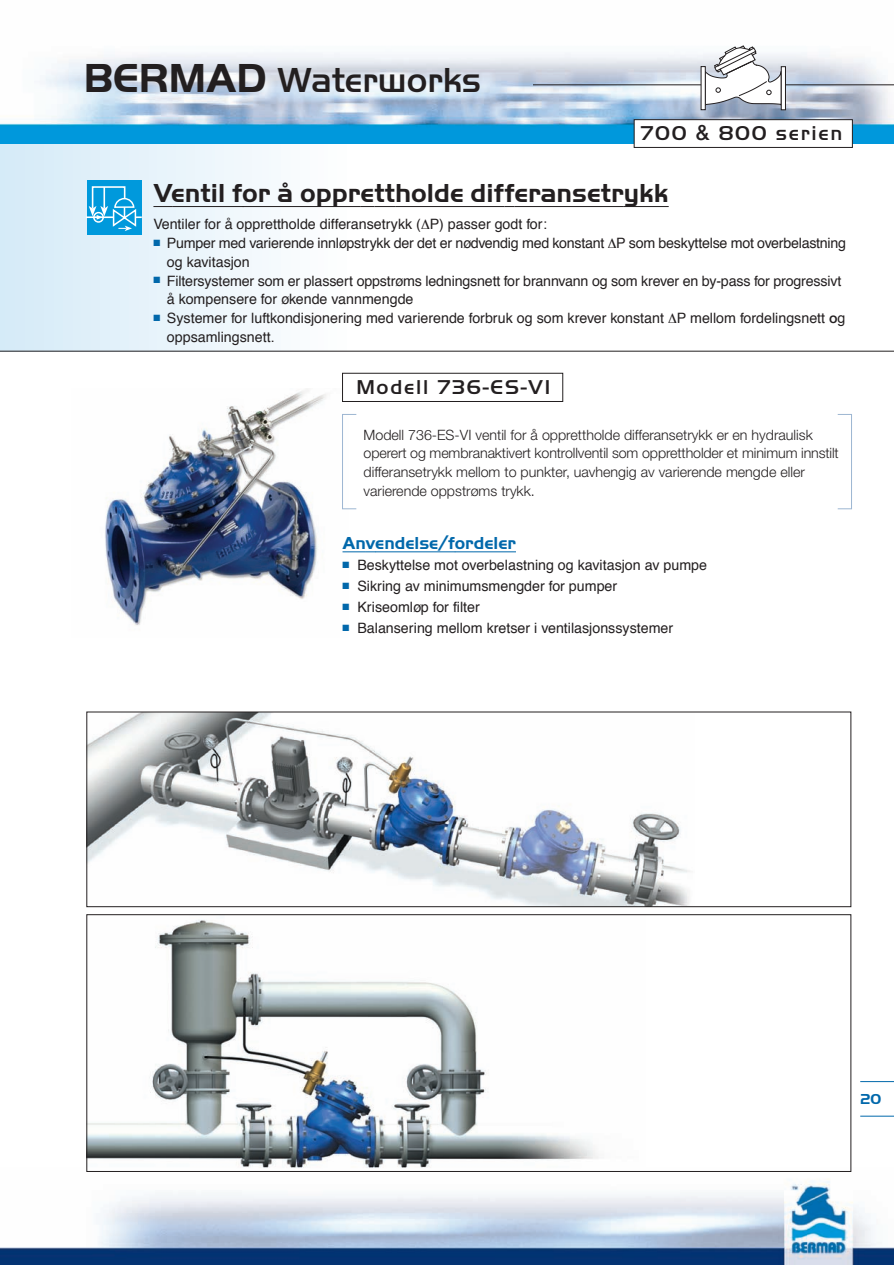
<style>
.page{position:relative;width:894px;height:1265px;background:#fff}
.page>*{position:absolute;margin:0;border:0;box-sizing:border-box;transform-origin:0 0}
.t1{font:500 36px "Handel Got D";letter-spacing:-.005em;color:#231f20}
.t2{font:700 27px "Handel Got D";color:#231f20}
.t3{font:500 20.85px "Handel Got D";letter-spacing:.085em;color:#231f20}
.t4{font:700 18px "Handel Got D";color:#0168ab}
.t5{font:700 15px "Handel Got D";color:#0168ab}
.t6{font:14.25px/18.8px "Helvetica";color:#231f20}
.t7{font:300 14.25px/18.8px "Helvetica Neue";color:#231f20}
.s1{font-weight:700;font-size:42px}
.s2{font-family:"Helvetica Neue"}
.s3{color:#0168ab}
.s4{font-family:"Helvetica Neue";font-weight:500}
</style>
<div class="page">
<div style="left:0;top:143px;width:349px;height:208px;background:linear-gradient(to right,#d5eaf8,#fefefe)"></div>
<img style="left:0;top:53px;width:894px;height:90px">
<hr style="left:533px;top:84px;width:361px;height:1px;background:#231f20">
<svg style="left:705px;top:45px;width:77px;height:66px"></svg>
<svg style="left:701px;top:66px;width:5px;height:44px"></svg>
<svg style="left:781px;top:66px;width:5px;height:44px"></svg>
<img style="left:105px;top:389px;width:243px;height:237px">
<img style="left:0;top:1167px;width:894px;height:97px">
<div style="left:342px;top:373px;width:221px;height:29px;background:#fff;border:1px solid #231f20"></div>
<hr style="left:0;top:351px;width:894px;height:1px;background:#231f20">
<hr style="left:860px;top:1081px;width:34px;height:1px;background:#0168ab">
<hr style="left:860px;top:1115px;width:34px;height:1px;background:#0168ab">
<svg style="left:343px;top:551px;width:33px;height:1px"></svg>
<hr style="left:376px;top:551px;width:79px;height:1px;background:#0168ab">
<svg style="left:455px;top:551px;width:19px;height:1px"></svg>
<hr style="left:474px;top:551px;width:42px;height:1px;background:#0168ab">
<div style="left:342px;top:414px;width:15px;height:95px;border:1px solid #9db6d2"></div>
<div style="left:837px;top:414px;width:15px;height:95px;border:1px solid #9db6d2"></div>
<svg style="left:153px;top:206px;width:20px;height:1px"></svg>
<hr style="left:173px;top:206px;width:71px;height:1px;background:#231f20">
<hr style="left:242px;top:206px;width:119px;height:1px;background:#231f20">
<svg style="left:361px;top:206px;width:34px;height:1px"></svg>
<hr style="left:395px;top:206px;width:109px;height:1px;background:#231f20">
<svg style="left:504px;top:206px;width:37px;height:1px"></svg>
<hr style="left:541px;top:206px;width:60px;height:1px;background:#231f20">
<svg style="left:601px;top:206px;width:23px;height:1px"></svg>
<hr style="left:624px;top:206px;width:45px;height:1px;background:#231f20">
<div style="left:87px;top:180px;width:54px;height:55px;background:#0099dc"></div>
<hr style="left:87px;top:216px;width:54px;height:2px;background:#fff">
<svg style="left:89px;top:186px;width:48px;height:45px"></svg>
<img style="left:88px;top:920px;width:557px;height:249px">
<div style="left:86px;top:914px;width:765px;height:257px;border:1px solid #231f20"></div>
<img style="left:88px;top:713px;width:602px;height:192px">
<div style="left:86px;top:711px;width:765px;height:196px;border:1px solid #231f20"></div>
<div style="left:634px;top:119px;width:219px;height:29px;background:#fff;border:1px solid #231f20"></div>
<h1 class="t1" style="left:84px;top:67px;width:399px"><span class="s1">BERMAD</span> Waterworks</h1>
<h3 class="t3" style="left:640px;top:126px;width:203px">700 <span class="s2">&amp;</span> 800 serien</h3>
<h2 class="t2" style="left:153px;top:183px;width:517px">Ventil for å opprettholde differansetrykk</h2>
<p class="t6" style="left:153px;top:216px;width:395px">Ventiler for å opprettholde differansetrykk ( P) passer godt for:</p>
<p class="t6" style="left:167px;top:235px;width:681px;text-indent:-14px"><span class="s3">■</span> Pumper med varierende innløpstrykk der det er nødvendig med konstant P som beskyttelse mot overbelastning og kavitasjon</p>
<p class="t6" style="left:167px;top:272px;width:676px;text-indent:-14px"><span class="s3">■</span> Filtersystemer som er plassert oppstrøms ledningsnett for brannvann og som krever en by-pass for progressivt å kompensere for økende vannmengde</p>
<p class="t6" style="left:167px;top:310px;width:680px;text-indent:-14px"><span class="s3">■</span> Systemer for luftkondisjonering med varierende forbruk og som krever konstant P mellom fordelingsnett <span class="s4">o</span>g oppsamlingsnett.</p>
<h3 class="t3" style="left:356px;top:380px;width:195px">Modell 736-ES-VI</h3>
<p class="t7" style="left:364px;top:426px;width:477px">Modell 736-ES-VI ventil for å opprettholde differansetrykk er en hydraulisk operert og membranaktivert kontrollventil som opprettholder et minimum innstilt differansetrykk mellom to punkter, uavhengig av varierende mengde eller varierende oppstrøms trykk.</p>
<p class="t4" style="left:343px;top:536px;width:175px">Anvendelse/fordeler</p>
<p class="t6" style="left:343px;top:556px;width:366px"><span class="s3">■</span> Beskyttelse mot overbelastning og kavitasjon av pumpe</p>
<p class="t6" style="left:343px;top:577px;width:276px"><span class="s3">■</span> Sikring av minimumsmengder for pumper</p>
<p class="t6" style="left:343px;top:598px;width:139px"><span class="s3">■</span> Kriseomløp for filter</p>
<p class="t6" style="left:343px;top:619px;width:332px"><span class="s3">■</span> Balansering mellom kretser i ventilasjonssystemer</p>
<p class="t5" style="left:860px;top:1093px;width:22px">20</p>
</div>
